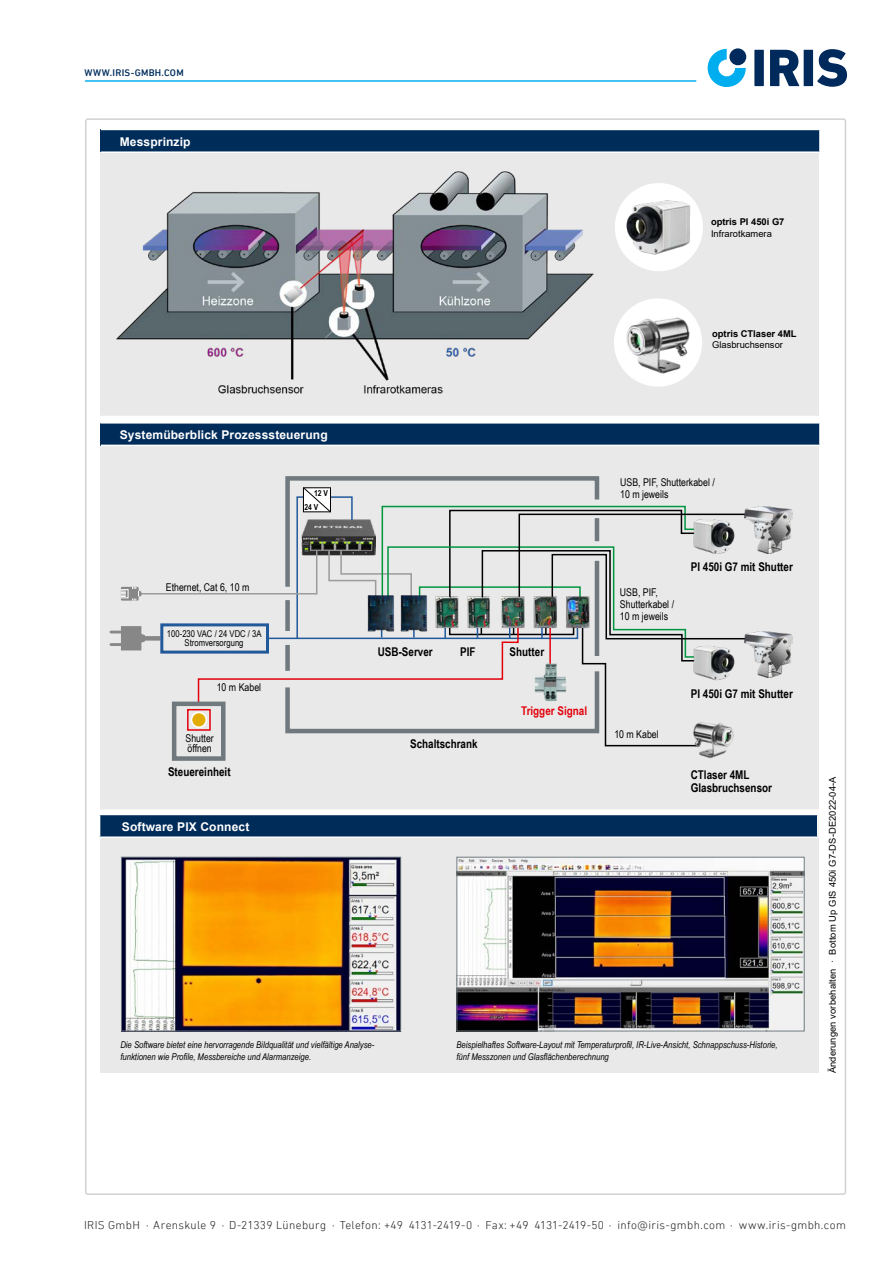
<style>
.page{position:relative;width:893px;height:1263px;background:#fff}
.page>*{position:absolute;margin:0;border:0;box-sizing:border-box;transform-origin:0 0}
.t1{font:700 12px/12.8px "Arial Narrow";color:#000}
.t2{font:700 12px "Arial";letter-spacing:.01em;color:#fff}
.t3{font:700 12px "Arial Narrow";color:#e3000b}
.t4{font:300 11.7px "DIN Next LT Pro";letter-spacing:.03em;color:#231f20}
.t5{font:10.65px/12px "Arial Narrow";color:#000}
.t6{font:500 9.75px "DIN Next LT Pro";letter-spacing:.025em;color:#002d5e}
.t7{font:italic 9.3px/12px "Arial Narrow";color:#000}
.t8{font:9.3px "Arial";letter-spacing:.01em;color:#000}
.t9{font:9.3px/9.3px "Arial Narrow";color:#000;text-align:center}
.t10{font:700 9.3px "Arial";color:#000}
.t11{font:700 8.25px/14.2px "Arial Narrow";color:#000}
</style>
<div class="page">
<div style="left:100px;top:130px;width:718px;height:943px;background:#e9e9e9"></div>
<div style="left:92px;top:809px;width:730px;height:8px;background:#fff"></div>
<div style="left:100px;top:814px;width:718px;height:23px;background:#002c5a"></div>
<hr style="left:99px;top:814px;width:719px;height:1px;background:#fff">
<svg style="left:817px;top:815px;width:1px;height:21px"></svg>
<hr style="left:99px;top:836px;width:719px;height:2px;background:#fff">
<div style="left:101px;top:129px;width:719px;height:23px;background:#002c5a"></div>
<hr style="left:101px;top:129px;width:720px;height:1px;background:#fff">
<hr style="left:819px;top:130px;width:2px;height:22px;background:#fff">
<hr style="left:101px;top:151px;width:720px;height:2px;background:#fff">
<img style="left:123px;top:859px;width:276px;height:170px">
<div style="left:121px;top:857px;width:280px;height:174px;border:1px solid #6f797e"></div>
<img style="left:459px;top:859px;width:343px;height:170px">
<div style="left:457px;top:857px;width:347px;height:174px;border:1px solid #6f797e"></div>
<img style="left:116px;top:171px;width:478px;height:223px">
<img style="left:699px;top:747px;width:28px;height:11px">
<img style="left:751px;top:507px;width:41px;height:46px">
<img style="left:751px;top:631px;width:41px;height:46px">
<svg style="left:110px;top:476px;width:641px;height:271px"></svg>
<img style="left:467px;top:592px;width:126px;height:38px">
<img style="left:431px;top:592px;width:36px;height:38px">
<div style="left:187px;top:709px;width:24px;height:22px;border:2px solid #e3000b"></div>
<div style="left:191px;top:712px;width:15px;height:15px;background:#e2ac00;border-radius:50%"></div>
<div style="left:191px;top:712px;width:16px;height:16px;border:2px solid #fff;border-radius:50%"></div>
<div style="left:172px;top:701px;width:54px;height:60px;border:4px solid #6f797e"></div>
<div style="left:285px;top:600px;width:5px;height:31px;background:#6f797e"></div>
<div style="left:615px;top:183px;width:88px;height:88px;background:#fff;border-radius:50%"></div>
<div style="left:614px;top:298px;width:88px;height:89px;background:#fff;border-radius:50%"></div>
<img style="left:627px;top:318px;width:62px;height:55px">
<img style="left:616px;top:200px;width:85px;height:55px">
<div style="left:101px;top:423px;width:719px;height:22px;background:#002c5a"></div>
<hr style="left:819px;top:423px;width:2px;height:22px;background:#fff">
<hr style="left:101px;top:445px;width:720px;height:1px;background:#fff">
<div style="left:89px;top:416px;width:732px;height:7px;background:#fff"></div>
<div style="left:754px;top:50px;width:10px;height:36px;background:#00295c"></div>
<svg style="left:770px;top:50px;width:29px;height:36px"></svg>
<div style="left:804px;top:50px;width:9px;height:36px;background:#00295c"></div>
<svg style="left:817px;top:49px;width:30px;height:38px"></svg>
<svg style="left:708px;top:49px;width:38px;height:38px"></svg>
<hr style="left:85px;top:80px;width:611px;height:2px;background:#00aeef">
<p class="t6" style="left:85px;top:69px;width:101px">WWW.IRIS-GMBH.COM</p>
<p class="t2" style="left:120px;top:137px;width:72px">Messprinzip</p>
<p class="t10" style="left:711px;top:219px;width:75px">optris PI 450i G7</p>
<p class="t8" style="left:711px;top:230px;width:62px">Infrarotkamera</p>
<p class="t10" style="left:712px;top:330px;width:86px">optris CTlaser 4ML</p>
<p class="t8" style="left:712px;top:341px;width:72px">Glasbruchsensor</p>
<p class="t2" style="left:120px;top:430px;width:209px">Systemüberblick Prozesssteuerung</p>
<p class="t5" style="left:166px;top:582px;width:85px">Ethernet, Cat 6, 10 m</p>
<p class="t9" style="left:167px;top:630px;width:96px">100-230 VAC / 24 VDC / 3A<br>Stromversorgung</p>
<p class="t5" style="left:217px;top:682px;width:46px">10 m Kabel</p>
<p class="t5" style="left:185px;top:735px;width:30px;line-height:9.3px">Shutter öffnen</p>
<p class="t1" style="left:168px;top:766px;width:64px">Steuereinheit</p>
<p class="t2" style="left:122px;top:822px;width:129px">Software PIX Connect</p>
<p class="t11" style="left:305px;top:486px;width:25px;text-indent:10px">12 V<br>24 V</p>
<p class="t1" style="left:378px;top:647px;width:56px">USB-Server</p>
<p class="t1" style="left:460px;top:647px;width:17px">PIF</p>
<p class="t1" style="left:510px;top:647px;width:36px">Shutter</p>
<p class="t1" style="left:410px;top:739px;width:69px">Schaltschrank</p>
<p class="t3" style="left:521px;top:707px;width:67px">Trigger Signal</p>
<p class="t5" style="left:620px;top:477px;width:96px">USB, PIF, Shutterkabel /<br>10 m jeweils</p>
<p class="t5" style="left:620px;top:587px;width:56px">USB, PIF,<br>Shutterkabel /<br>10 m jeweils</p>
<p class="t1" style="left:691px;top:562px;width:104px">PI 450i G7 mit Shutter</p>
<p class="t5" style="left:614px;top:729px;width:46px">10 m Kabel</p>
<p class="t1" style="left:691px;top:688px;width:104px">PI 450i G7 mit Shutter</p>
<p class="t1" style="left:691px;top:769px;width:83px">CTlaser 4ML<br>Glasbruchsensor</p>
<p class="t7" style="left:120px;top:1039px;width:255px">Die Software bietet eine hervorragende Bildqualität und vielfältige Analyse&shy;funktionen wie Profile, Messbereiche und Alarmanzeige.</p>
<p class="t7" style="left:456px;top:1039px;width:323px">Beispielhaftes Software-Layout mit Temperaturprofil, IR-Live-Ansicht, Schnappschuss-Historie, fünf Messzonen und Glasflächenberechnung</p>
<p class="t8" style="left:829px;top:1073px;width:298px;rotate:-90deg">Änderungen vorbehalten · Bottom Up GIS 450i G7-DS-DE2022-04-A</p>
<p class="t4" style="left:84px;top:1220px;width:763px">IRIS GmbH · Arenskule 9 · D-21339 Lüneburg · Telefon: +49 4131-2419-0 · Fax: +49 4131-2419-50 · info@iris-gmbh.com · www.iris-gmbh.com</p>
</div>
